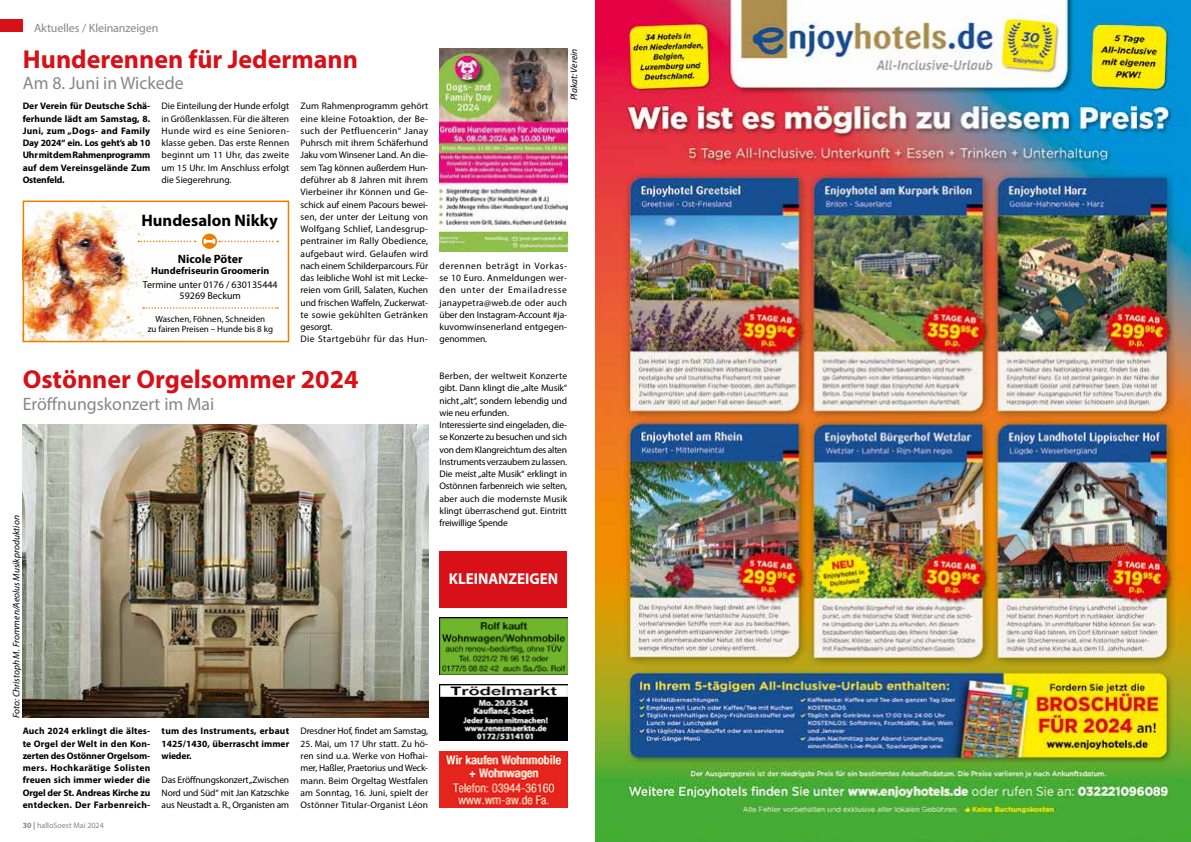
<style>
.page{position:relative;width:1191px;height:842px;background:#fff}
.page>*{position:absolute;margin:0;border:0;box-sizing:border-box;transform-origin:0 0}
.t1{font:700 26px "Myriad Pro";color:#d71117}
.t2{font:18px "Myriad Pro";color:#878787}
.t3{font:700 16.7px "Myriad Pro";color:#000}
.t4{font:700 15.8px "Myriad Pro";color:#fff;scale:.95 1}
.t5{font:12px "Myriad Pro";letter-spacing:-.005em;color:#878787}
.t6{font:700 12px "Myriad Pro";color:#000}
.t7{font:10px/11px "Myriad Pro";color:#000;text-align:center}
.t8{font:700 10px "Myriad Pro";color:#000}
.t9{font:9.5px/12.3px "Myriad Pro";color:#000;text-align:justify}
.t10{font:700 9.5px/12.3px "Myriad Pro";letter-spacing:.005em;color:#000;text-align:justify}
.t11{font:italic 9.5px "Myriad Pro";color:#000}
.t12{font:9px/10px "Myriad Pro";color:#000;text-align:center}
.t13{font:8px "Myriad Pro";color:#878787}
.s1{font-weight:700}
</style>
<div class="page">
<img style="left:439px;top:617px;width:128px;height:57px">
<img style="left:439px;top:751px;width:128px;height:57px">
<div style="left:439px;top:551px;width:128px;height:56px;background:#d71117"></div>
<div style="left:0;top:19px;width:23px;height:13px;background:#d71117"></div>
<img style="left:26px;top:204px;width:156px;height:135px">
<div style="left:23px;top:201px;width:266px;height:141px;border:2px solid #ef7d00"></div>
<svg style="left:143px;top:307px;width:135px;height:2px"></svg>
<svg style="left:138px;top:241px;width:58px;height:1px"></svg>
<div style="left:202px;top:234px;width:15px;height:15px;background:#ef7d00;border-radius:50%"></div>
<svg style="left:203px;top:239px;width:75px;height:5px"></svg>
<img style="left:439px;top:684px;width:128px;height:57px">
<img style="left:23px;top:424px;width:405px;height:293px">
<img style="left:595px;top:0;width:596px;height:842px">
<img style="left:439px;top:49px;width:128px;height:203px">
<p class="t5" style="left:34px;top:20px;width:126px">Aktuelles / Kleinanzeigen</p>
<h1 class="t1" style="left:23px;top:42px;width:336px">Hunderennen für Jedermann</h1>
<h2 class="t2" style="left:23px;top:72px;width:162px">Am 8. Juni in Wickede</h2>
<p class="t9" style="left:162px;top:100px;width:129px">Die Einteilung der Hunde erfolgt in Größenklassen. Für die älteren Hunde wird es eine Senioren&shy;klasse geben. Das erste Rennen beginnt um 11 Uhr, das zweite um 15 Uhr. Im Anschluss erfolgt die Siegerehrung.</p>
<p class="t10" style="left:23px;top:100px;width:129px">Der Verein für Deutsche Schä&shy;ferhunde lädt am Samstag, 8.<br>Juni, zum „Dogs- and Family Day 2024“ ein. Los geht’s ab 10<br>Uhr mit dem Rahmenprogramm auf dem Vereinsgelände Zum Ostenfeld.</p>
<p class="t9" style="left:300px;top:100px;width:129px;text-align:left">Zum Rahmenprogramm gehört eine kleine Fotoaktion, der Be&shy;such der Petfluencerin“ Janay<br>Puhrsch mit ihrem Schäferhund<br>Jaku vom Winsener Land. An die&shy;sem Tag können außerdem Hun&shy;deführer ab 8 Jahren mit ihrem<br>Vierbeiner ihr Können und Ge&shy;schick auf einem Pacours bewei&shy;sen, der unter der Leitung von<br>Wolfgang Schlief, Landesgrup&shy;pentrainer im Rally Obedience, aufgebaut wird. Gelaufen wird nach einem Schilderparcours. Für das leibliche Wohl ist mit Lecke&shy;reien vom Grill, Salaten, Kuchen und frischen Waffeln, Zuckerwat&shy;te sowie gekühlten Getränken gesorgt.<br>Die Startgebühr für das Hun-</p>
<h3 class="t3" style="left:141px;top:210px;width:138px">Hundesalon Nikky</h3>
<p class="t6" style="left:178px;top:251px;width:66px">Nicole Pöter</p>
<p class="t8" style="left:151px;top:264px;width:120px">Hundefriseurin Groomerin</p>
<p class="t7" style="left:143px;top:279px;width:136px">Termine unter 0176 / 630135444<br>59269 Beckum</p>
<p class="t12" style="left:148px;top:314px;width:127px">Waschen, Föhnen, Schneiden<br>zu fairen Preisen – Hunde bis 8 kg</p>
<h1 class="t1" style="left:23px;top:362px;width:337px">Ostönner Orgelsommer 2024</h1>
<h2 class="t2" style="left:23px;top:392px;width:193px">Eröffnungskonzert im Mai</h2>
<p class="t11" style="left:10px;top:718px;width:204px;rotate:-90deg">Foto: Christoph M. Frommen/Aeolus Musikproduktion</p>
<p class="t10" style="left:23px;top:725px;width:129px">Auch 2024 erklingt die ältes&shy;te Orgel der Welt in den Kon&shy;zerten des Ostönner Orgelsom&shy;mers. Hochkarätige Solisten freuen sich immer wieder die Orgel der St. Andreas Kirche zu entdecken. Der Farbenreich-</p>
<p class="t13" style="left:23px;top:821px;width:83px"><span class="s1">30 |</span> halloSoest Mai 2024</p>
<p class="t10" style="left:162px;top:725px;width:129px">tum des Instruments, erbaut 1425/1430, überrascht immer wieder.</p>
<p class="t9" style="left:162px;top:774px;width:129px">Das Eröffnungskonzert „Zwischen Nord und Süd“ mit Jan Katzschke aus Neustadt a. R., Organisten am</p>
<p class="t9" style="left:300px;top:725px;width:129px">Dresdner Hof, findet am Samstag,</p>
<p class="t9" style="left:300px;top:737px;width:129px">25. Mai, um 17 Uhr statt. Zu hö&shy;ren sind u.a. Werke von Hofhai&shy;mer, Haßler, Praetorius und Weck&shy;mann. Beim Orgeltag Westfalen am Sonntag, 16. Juni, spielt der Ostönner Titular-Organist Léon</p>
<p class="t11" style="left:568px;top:100px;width:53px;rotate:-90deg">Plakat: Verein</p>
<p class="t9" style="left:439px;top:259px;width:129px">derennen beträgt in Vorkas&shy;se 10 Euro. Anmeldungen wer&shy;den unter der Emailadresse janaypetra@web.de oder auch über den Instagram-Account #ja&shy;kuvomwinsenerland entgegen&shy;genommen.</p>
<p class="t9" style="left:439px;top:370px;width:129px;text-align:left">Berben, der weltweit Konzerte gibt. Dann klingt die „alte Musik“ nicht „alt“, sondern lebendig und wie neu erfunden.<br>Interessierte sind eingeladen, die&shy;se Konzerte zu besuchen und sich von dem Klangreichtum des alten<br>Instruments verzaubern zu lassen.<br>Die meist „alte Musik“ erklingt in<br>Ostönnen farbenreich wie selten, aber auch die modernste Musik klingt überraschend gut. Eintritt freiwillige Spende</p>
<h3 class="t4" style="left:449px;top:569px;width:116px">KLEINANZEIGEN</h3>
</div>
